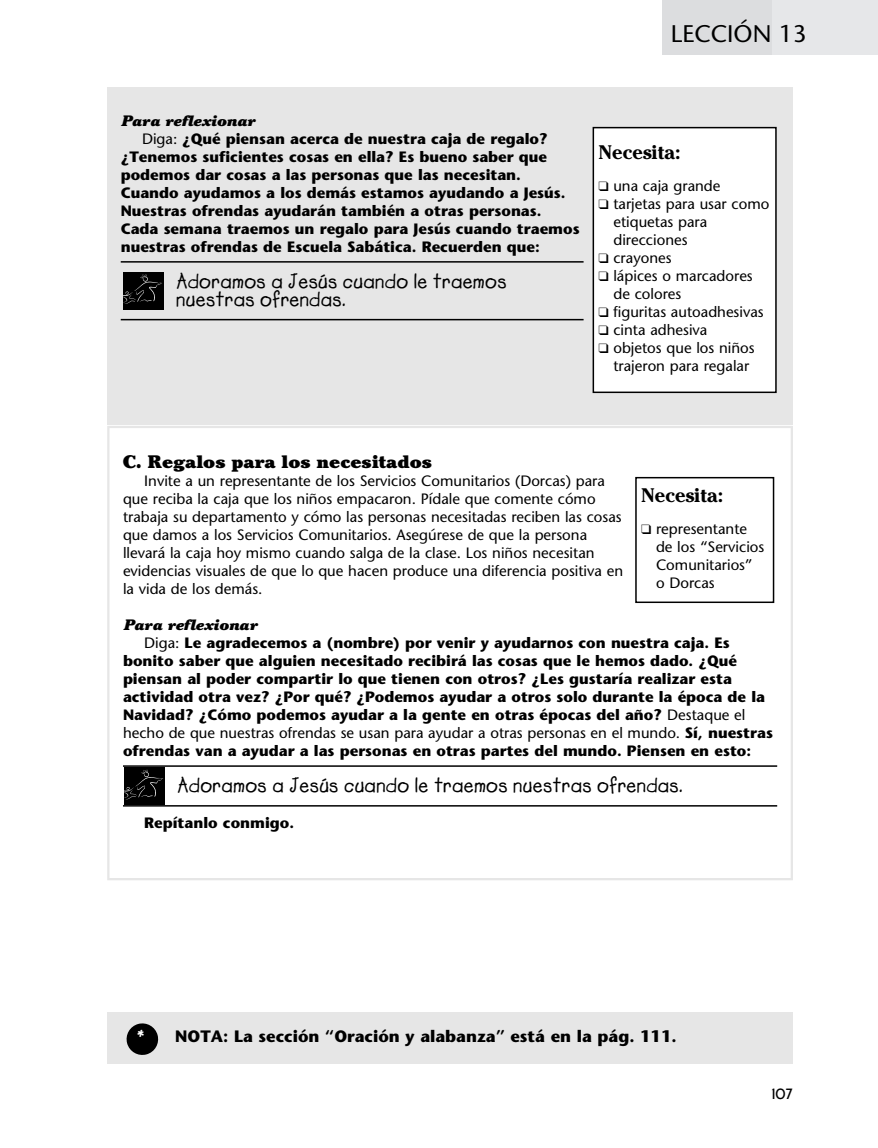
<style>
.page{position:relative;width:878px;height:1148px;background:#fff}
.page>*{position:absolute;margin:0;border:0;box-sizing:border-box;transform-origin:0 0}
.t1{font:24px "Stone Sans";color:#000}
.t2{font:700 21px/18px "Lemonade";letter-spacing:.015em;color:#000}
.t3{font:700 19.5px "Cheltenham";color:#000}
.t4{font:900 18px "Cheltenham";color:#000}
.t5{font:700 16.5px "Stone Sans";color:#000}
.t6{font:700 15px/18px "Stone Sans";color:#000}
.t7{font:15px/18px "Stone Sans";color:#000}
.t8{font:italic 900 15px "Cheltenham";color:#000}
.t9{font:700 15px "New Garden";color:#000}
.s1{font-weight:400}
</style>
<div class="page">
<div style="left:107px;top:87px;width:686px;height:338px;background:#e6e6e6"></div>
<hr style="left:121px;top:261px;width:462px;height:1px;background:#000">
<hr style="left:121px;top:319px;width:462px;height:1px;background:#000">
<div style="left:593px;top:128px;width:183px;height:264px;background:#fff"></div>
<div style="left:592px;top:127px;width:184px;height:266px;border:2px solid #000"></div>
<div style="left:107px;top:426px;width:686px;height:454px;border:2px solid #e6e6e6"></div>
<hr style="left:123px;top:765px;width:654px;height:1px;background:#000">
<hr style="left:123px;top:805px;width:654px;height:1px;background:#000">
<div style="left:635px;top:477px;width:139px;height:126px;border:2px solid #000"></div>
<div style="left:662px;top:0;width:110px;height:54px;background:#dcdddf"></div>
<div style="left:772px;top:0;width:106px;height:54px;background:#e6e7e9"></div>
<div style="left:107px;top:1012px;width:685px;height:51px;background:#e6e6e6"></div>
<div style="left:123px;top:272px;width:40px;height:37px;background:#000"></div>
<svg style="left:123px;top:274px;width:39px;height:30px"></svg>
<div style="left:124px;top:767px;width:40px;height:37px;background:#000"></div>
<svg style="left:124px;top:769px;width:39px;height:30px"></svg>
<svg style="left:126px;top:1023px;width:33px;height:32px"></svg>
<h1 class="t1" style="left:670px;top:24px;width:137px">LECCIÓN 13</h1>
<p class="t8" style="left:121px;top:115px;width:136px">Para reflexionar</p>
<p class="t6" style="left:121px;top:131px;width:460px;text-indent:21px"><span class="s1">Diga:</span> ¿Qué piensan acerca de nuestra caja de regalo? ¿Tenemos suficientes cosas en ella? Es bueno saber que podemos dar cosas a las personas que las necesitan.<br>Cuando ayudamos a los demás estamos ayudando a Jesús.<br>Nuestras ofrendas ayudarán también a otras personas.<br>Cada semana traemos un regalo para Jesús cuando traemos nuestras ofrendas de Escuela Sabática. Recuerden que:</p>
<h2 class="t2" style="left:176px;top:272px;width:332px">Adoramos a Jesús cuando le traemos nuestras ofrendas.</h2>
<h3 class="t3" style="left:598px;top:145px;width:83px">Necesita:</h3>
<p class="t7" style="left:598px;top:178px;width:123px">❑ una caja grande</p>
<p class="t7" style="left:613px;top:196px;width:157px;text-indent:-15px">❑ tarjetas para usar como etiquetas para direcciones</p>
<p class="t7" style="left:598px;top:250px;width:74px">❑ crayones</p>
<p class="t7" style="left:613px;top:268px;width:141px;text-indent:-15px">❑ lápices o marcadores de colores</p>
<p class="t7" style="left:598px;top:304px;width:167px">❑ figuritas autoadhesivas</p>
<p class="t7" style="left:598px;top:322px;width:110px">❑ cinta adhesiva</p>
<p class="t7" style="left:613px;top:340px;width:143px;text-indent:-15px">❑ objetos que los niños trajeron para regalar</p>
<p class="t4" style="left:123px;top:455px;width:310px">C. Regalos para los necesitados</p>
<p class="t7" style="left:123px;top:473px;width:501px;text-indent:21px">Invite a un representante de los Servicios Comunitarios (Dorcas) para que reciba la caja que los niños empacaron. Pídale que comente cómo trabaja su departamento y cómo las personas necesitadas reciben las cosas que damos a los Servicios Comunitarios. Asegúrese de que la persona llevará la caja hoy mismo cuando salga de la clase. Los niños necesitan evidencias visuales de que lo que hacen produce una diferencia positiva en la vida de los demás.</p>
<p class="t8" style="left:123px;top:619px;width:136px">Para reflexionar</p>
<p class="t6" style="left:123px;top:635px;width:651px;text-indent:21px"><span class="s1">Diga:</span> Le agradecemos a (nombre) por venir y ayudarnos con nuestra caja. Es bonito saber que alguien necesitado recibirá las cosas que le hemos dado. ¿Qué piensan al poder compartir lo que tienen con otros? ¿Les gustaría realizar esta actividad otra vez? ¿Por qué? ¿Podemos ayudar a otros solo durante la época de la Navidad? ¿Cómo podemos ayudar a la gente en otras épocas del año? <span class="s1">Destaque el hecho de que nuestras ofrendas se usan para ayudar a otras personas en el mundo.</span> Sí, nuestras ofrendas van a ayudar a las personas en otras partes del mundo. Piensen en esto:</p>
<h2 class="t2" style="left:177px;top:776px;width:506px">Adoramos a Jesús cuando le traemos nuestras ofrendas.</h2>
<p class="t6" style="left:144px;top:815px;width:151px">Repítanlo conmigo.</p>
<h3 class="t3" style="left:641px;top:488px;width:83px">Necesita:</h3>
<p class="t7" style="left:656px;top:521px;width:110px;text-indent:-15px">❑ representante de los “Servicios<br>Comunitarios” o Dorcas</p>
<p class="t5" style="left:175px;top:1029px;width:503px">NOTA: La sección “Oración y alabanza” está en la pág. 111.</p>
<p class="t9" style="left:771px;top:1084px;width:23px">107</p>
</div>
